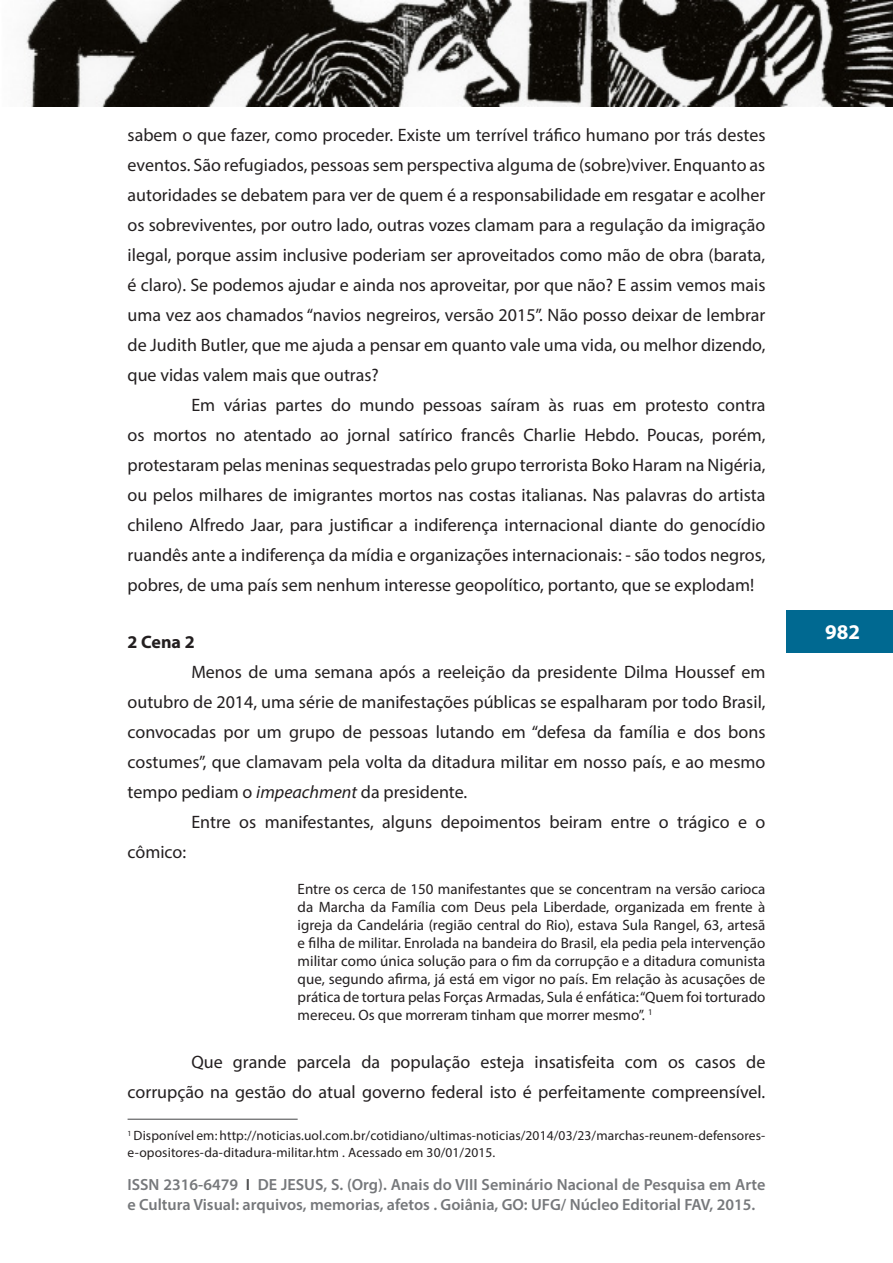
<style>
.page{position:relative;width:893px;height:1263px;background:#fff}
.page>*{position:absolute;margin:0;border:0;box-sizing:border-box;transform-origin:0 0}
.t1{font:700 21px "Myriad Pro";color:#fff}
.Texto_básico{font:18px/30px "Myriad Pro";color:#231f20;text-align:justify}
.subtitulos{font:700 18px "Myriad Pro";color:#231f20}
.t2{font:600 16.2px/19.5px "Myriad Pro";color:#76787b}
.citações{font:15px/18px "Myriad Pro";color:#231f20;text-align:justify}
.notas_de_rodapé{font:13.5px/16.2px "Myriad Pro";letter-spacing:.01em;color:#231f20}
.s1{font-style:italic}
.s2{color:#4b4c4d}
</style>
<div class="page">
<div style="left:787px;top:610px;width:106px;height:43px;background:#006991"></div>
<img style="left:25px;top:0;width:868px;height:106px">
<hr style="left:128px;top:1119px;width:170px;height:1px;background:#57585a">
<p class="Texto_básico" style="left:128px;top:120px;width:639px">sabem o que fazer, como proceder. Existe um terrível tráfico humano por trás destes eventos. São refugiados, pessoas sem perspectiva alguma de (sobre)viver. Enquanto as autoridades se debatem para ver de quem é a responsabilidade em resgatar e acolher os sobreviventes, por outro lado, outras vozes clamam para a regulação da imigração ilegal, porque assim inclusive poderiam ser aproveitados como mão de obra (barata, é claro). Se podemos ajudar e ainda nos aproveitar, por que não? E assim vemos mais uma vez aos chamados “navios negreiros, versão 2015”. Não posso deixar de lembrar de Judith Butler, que me ajuda a pensar em quanto vale uma vida, ou melhor dizendo, que vidas valem mais que outras?</p>
<p class="Texto_básico" style="left:128px;top:390px;width:639px;text-indent:64px">Em várias partes do mundo pessoas saíram às ruas em protesto contra os mortos no atentado ao jornal satírico francês Charlie Hebdo. Poucas, porém, protestaram pelas meninas sequestradas pelo grupo terrorista Boko Haram na Nigéria, ou pelos milhares de imigrantes mortos nas costas italianas. Nas palavras do artista chileno Alfredo Jaar, para justificar a indiferença internacional diante do genocídio ruandês ante a indiferença da mídia e organizações internacionais: - são todos negros, pobres, de uma país sem nenhum interesse geopolítico, portanto, que se explodam!</p>
<p class="subtitulos" style="left:128px;top:630px;width:69px">2 Cena 2</p>
<p class="Texto_básico" style="left:128px;top:657px;width:639px;text-indent:64px">Menos de uma semana após a reeleição da presidente Dilma Houssef em outubro de 2014, uma série de manifestações públicas se espalharam por todo Brasil, convocadas por um grupo de pessoas lutando em “defesa da família e dos bons costumes”, que clamavam pela volta da ditadura militar em nosso país, e ao mesmo tempo pediam o <span class="s1">impeachment</span> da presidente.</p>
<p class="Texto_básico" style="left:191px;top:807px;width:575px">Entre os manifestantes, alguns depoimentos beiram entre o trágico e o</p>
<p class="Texto_básico" style="left:128px;top:837px;width:60px">cômico:</p>
<p class="citações" style="left:298px;top:880px;width:469px">Entre os cerca de 150 manifestantes que se concentram na versão carioca da Marcha da Família com Deus pela Liberdade, organizada em frente à igreja da Candelária (região central do Rio), estava Sula Rangel, 63, artesã e filha de militar. Enrolada na bandeira do Brasil, ela pedia pela intervenção militar como única solução para o fim da corrupção e a ditadura comunista que, segundo afirma, já está em vigor no país. Em relação às acusações de prática de tortura pelas Forças Armadas, Sula é enfática: “Quem foi torturado mereceu. Os que morreram tinham que morrer mesmo”. <sup>1</sup></p>
<p class="Texto_básico" style="left:128px;top:1047px;width:639px;text-align:right">Que grande parcela da população esteja insatisfeita com os casos de corrupção na gestão do atual governo federal isto é perfeitamente compreensível.</p>
<p class="notas_de_rodapé" style="left:128px;top:1127px;width:639px"><sup>1</sup> Disponível em: http://noticias.uol.com.br/cotidiano/ultimas-noticias/2014/03/23/marchas-reunem-defensores&shy;e-opositores-da-ditadura-militar.htm . Acessado em 30/01/2015.</p>
<p class="t2" style="left:128px;top:1174px;width:639px">ISSN 2316-6479 <span class="s2">I</span> DE JESUS, S. (Org). Anais do VIII Seminário Nacional de Pesquisa em Arte e Cultura Visual: arquivos, memorias, afetos . Goiânia, GO: UFG/ Núcleo Editorial FAV, 2015.</p>
<p class="t1" style="left:825px;top:619px;width:36px">982</p>
</div>
